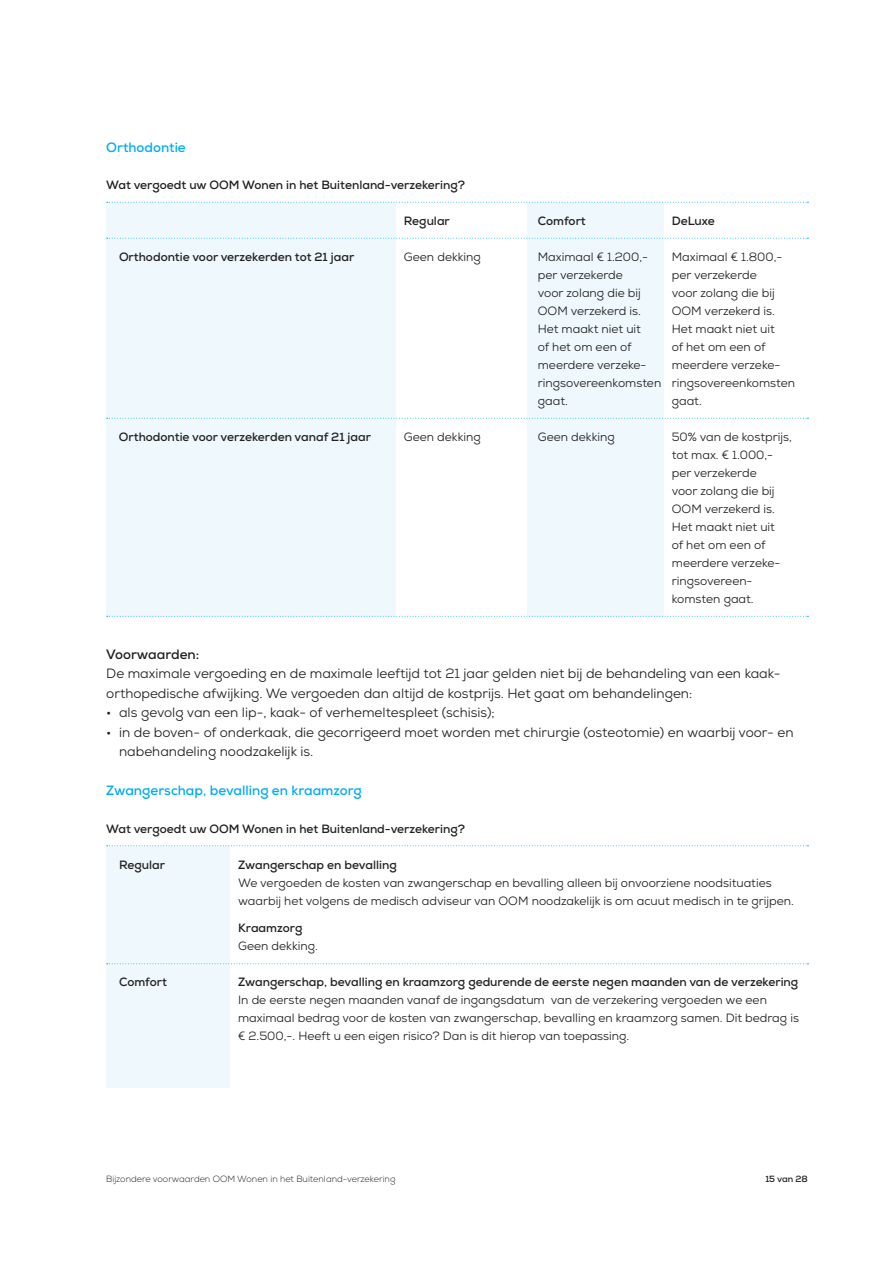
<style>
.page{position:relative;width:893px;height:1263px;background:#fff}
.page>*{position:absolute;margin:0;border:0;box-sizing:border-box;transform-origin:0 0}
.t1{font:13.5px/19.5px "Nexa";color:#221f1f}
.t2{font:700 13.5px "Nexa";color:#00adef}
.t3{font:700 13.5px "Nexa";color:#221f1f}
.t4{font:12px/18px "Nexa";color:#221f1f}
.t5{font:700 12px "Nexa";color:#221f1f}
.t6{font:300 9px "Nexa";color:#221f1f}
.t7{font:700 9px "Nexa";color:#221f1f}
</style>
<div class="page">
<div style="left:527px;top:202px;width:136px;height:414px;background:#eef8fd"></div>
<div style="left:106px;top:846px;width:124px;height:242px;background:#eef8fd"></div>
<div style="left:106px;top:202px;width:289px;height:414px;background:#eef8fd"></div>
<svg style="left:107px;top:202px;width:701px;height:1px"></svg>
<svg style="left:107px;top:238px;width:701px;height:1px"></svg>
<svg style="left:107px;top:418px;width:701px;height:1px"></svg>
<svg style="left:107px;top:616px;width:701px;height:1px"></svg>
<svg style="left:107px;top:845px;width:701px;height:1px"></svg>
<svg style="left:107px;top:963px;width:701px;height:1px"></svg>
<p class="t2" style="left:106px;top:140px;width:81px">Orthodontie</p>
<p class="t5" style="left:106px;top:179px;width:360px">Wat vergoedt uw OOM Wonen in het Buitenland-verzekering?</p>
<p class="t5" style="left:404px;top:215px;width:47px">Regular</p>
<p class="t5" style="left:538px;top:215px;width:49px">Comfort</p>
<p class="t5" style="left:672px;top:215px;width:44px">DeLuxe</p>
<p class="t5" style="left:119px;top:251px;width:237px">Orthodontie voor verzekerden tot 21 jaar</p>
<p class="t4" style="left:404px;top:249px;width:78px">Geen dekking</p>
<p class="t4" style="left:538px;top:249px;width:112px">Maximaal € 1.200,-</p>
<p class="t4" style="left:672px;top:249px;width:112px">Maximaal € 1.800,-</p>
<p class="t4" style="left:538px;top:267px;width:86px">per verzekerde</p>
<p class="t4" style="left:672px;top:267px;width:86px">per verzekerde</p>
<p class="t4" style="left:538px;top:285px;width:104px">voor zolang die bij</p>
<p class="t4" style="left:672px;top:285px;width:104px">voor zolang die bij</p>
<p class="t4" style="left:538px;top:303px;width:105px">OOM verzekerd is.</p>
<p class="t4" style="left:672px;top:303px;width:105px">OOM verzekerd is.</p>
<p class="t4" style="left:538px;top:321px;width:105px">Het maakt niet uit</p>
<p class="t4" style="left:672px;top:321px;width:105px">Het maakt niet uit</p>
<p class="t4" style="left:538px;top:339px;width:95px">of het om een of</p>
<p class="t4" style="left:672px;top:339px;width:95px">of het om een of</p>
<p class="t4" style="left:538px;top:357px;width:110px">meerdere verzeke-</p>
<p class="t4" style="left:538px;top:357px;width:259px;text-indent:134px">meerdere verzeke&shy;ringsovereenkomsten ringsovereenkomsten gaat.</p>
<p class="t4" style="left:672px;top:393px;width:32px">gaat.</p>
<p class="t5" style="left:119px;top:431px;width:254px">Orthodontie voor verzekerden vanaf 21 jaar</p>
<p class="t4" style="left:404px;top:429px;width:78px">Geen dekking</p>
<p class="t4" style="left:538px;top:429px;width:78px">Geen dekking</p>
<p class="t4" style="left:672px;top:429px;width:122px">50% van de kostprijs, tot max. € 1.000,- per verzekerde<br>voor zolang die bij<br>OOM verzekerd is.<br>Het maakt niet uit<br>of het om een of meerdere verzeke&shy;ringsovereen&shy;komsten gaat.</p>
<p class="t3" style="left:106px;top:647px;width:95px">Voorwaarden:</p>
<p class="t1" style="left:106px;top:665px;width:676px">De maximale vergoeding en de maximale leeftijd tot 21 jaar gelden niet bij de behandeling van een kaak&shy;orthopedische afwijking. We vergoeden dan altijd de kostprijs. Het gaat om behandelingen:</p>
<p class="t1" style="left:106px;top:704px;width:390px">• als gevolg van een lip-, kaak- of verhemeltespleet (schisis);</p>
<p class="t1" style="left:119px;top:723px;width:676px;text-indent:-13px">• in de boven- of onderkaak, die gecorrigeerd moet worden met chirurgie (osteotomie) en waarbij voor- en nabehandeling noodzakelijk is.</p>
<p class="t2" style="left:106px;top:784px;width:257px">Zwangerschap, bevalling en kraamzorg</p>
<p class="t5" style="left:106px;top:823px;width:360px">Wat vergoedt uw OOM Wonen in het Buitenland-verzekering?</p>
<p class="t5" style="left:119px;top:859px;width:47px">Regular</p>
<p class="t5" style="left:238px;top:859px;width:160px">Zwangerschap en bevalling</p>
<p class="t4" style="left:238px;top:874px;width:557px">We vergoeden de kosten van zwangerschap en bevalling alleen bij onvoorziene noodsituaties waarbij het volgens de medisch adviseur van OOM noodzakelijk is om acuut medisch in te grijpen.</p>
<p class="t5" style="left:238px;top:922px;width:66px">Kraamzorg</p>
<p class="t4" style="left:238px;top:937px;width:81px">Geen dekking.</p>
<p class="t5" style="left:119px;top:976px;width:49px">Comfort</p>
<p class="t5" style="left:238px;top:976px;width:562px">Zwangerschap, bevalling en kraamzorg gedurende de eerste negen maanden van de verzekering</p>
<p class="t4" style="left:238px;top:991px;width:562px">In de eerste negen maanden vanaf de ingangsdatum van de verzekering vergoeden we een maximaal bedrag voor de kosten van zwangerschap, bevalling en kraamzorg samen. Dit bedrag is € 2.500,-. Heeft u een eigen risico? Dan is dit hierop van toepassing.</p>
<p class="t6" style="left:106px;top:1176px;width:291px">Bijzondere voorwaarden OOM Wonen in het Buitenland-verzekering</p>
<p class="t7" style="left:765px;top:1175px;width:44px">15 van 28</p>
</div>
